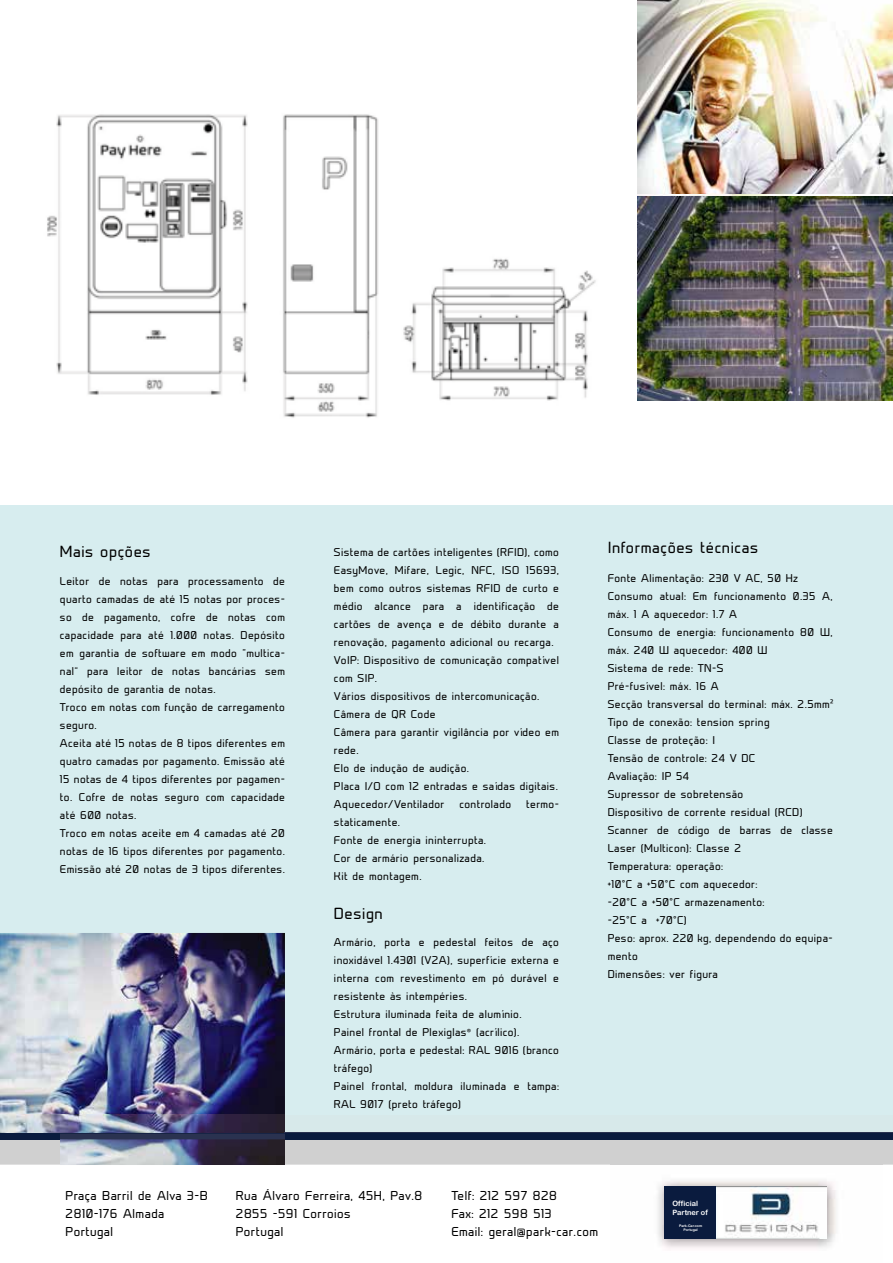
<style>
.page{position:relative;width:893px;height:1263px;background:#fff}
.page>*{position:absolute;margin:0;border:0;box-sizing:border-box;transform-origin:0 0}
.t1{font:15px "Prime";letter-spacing:.04em;color:#000}
.t2{font:12px/18px "Prime";letter-spacing:.04em;color:#000}
.t3{font:10.5px/18px "Prime";letter-spacing:.04em;color:#000}
.t4{font:7.2px/8.7px "Arial Rounded MT Bold";color:#fff}
.t5{font:3.45px/4.2px "Arial Rounded MT Bold";color:#fff;text-align:center}
.s1{font-family:"Myriad Pro"}
</style>
<div class="page">
<div style="left:0;top:505px;width:893px;height:628px;background:#d7edef"></div>
<img style="left:0;top:933px;width:285px;height:182px">
<img style="left:611px;top:1164px;width:271px;height:85px">
<img style="left:716px;top:1186px;width:111px;height:53px">
<div style="left:664px;top:1186px;width:52px;height:53px;background:#0a1b3e"></div>
<img style="left:47px;top:114px;width:549px;height:304px">
<div style="left:285px;top:1115px;width:608px;height:18px;background:#d7e9ea"></div>
<img style="left:0;top:1115px;width:285px;height:18px">
<svg style="left:0;top:1133px;width:893px;height:31px;background:#9397a2"></svg>
<img style="left:637px;top:0;width:256px;height:197px">
<img style="left:637px;top:197px;width:256px;height:204px">
<h1 class="t1" style="left:60px;top:542px;width:92px">Mais opções</h1>
<p class="t3" style="left:60px;top:572px;width:227px">Leitor de notas para processamento de quarto camadas de até 15 notas por proces&shy;so de pagamento, cofre de notas com capacidade para até 1.000 notas. Depósito em garantia de software em modo “multica&shy;nal” para leitor de notas bancárias sem depósito de garantia de notas.<br>Troco em notas com função de carregamento seguro.<br>Aceita até 15 notas de 8 tipos diferentes em quatro camadas por pagamento. Emissão até 15 notas de 4 tipos diferentes por pagamen&shy;to. Cofre de notas seguro com capacidade até 600 notas.<br>Troco em notas aceite em 4 camadas até 20 notas de 16 tipos diferentes por pagamento.<br>Emissão até 20 notas de 3 tipos diferentes.</p>
<p class="t3" style="left:334px;top:543px;width:227px">Sistema de cartões inteligentes (RFID), como EasyMove, Mifare, Legic, NFC, ISO 15693, bem como outros sistemas RFID de curto e médio alcance para a identificação de cartões de avença e de débito durante a renovação, pagamento adicional ou recarga.<br>VoIP: Dispositivo de comunicação compatível com SIP.<br>Vários dispositivos de intercomunicação.<br>Câmera de QR Code<br>Câmera para garantir vigilância por vídeo em rede.<br>Elo de indução de audição.<br>Placa I/O com 12 entradas e saídas digitais.<br>Aquecedor/Ventilador</p>
<p class="t3" style="left:459px;top:795px;width:53px">controlado</p>
<p class="t3" style="left:526px;top:795px;width:34px">termo-</p>
<p class="t3" style="left:334px;top:813px;width:154px">staticamente.<br>Fonte de energia ininterrupta.<br>Cor de armário personalizada.<br>Kit de montagem.</p>
<h1 class="t1" style="left:334px;top:904px;width:50px">Design</h1>
<p class="t3" style="left:334px;top:933px;width:227px">Armário, porta e pedestal feitos de aço inoxidável 1.4301 (V2A), superfície externa e interna com revestimento em pó durável e resistente às intempéries.<br>Estrutura iluminada feita de alumínio.<br>Painel frontal de Plexiglas<span class="s1">®</span> (acrílico).<br>Armário, porta e pedestal: RAL 9016 (branco tráfego)<br>Painel frontal, moldura iluminada e tampa:<br>RAL 9017 (preto tráfego)</p>
<h1 class="t1" style="left:608px;top:539px;width:152px">Informações técnicas</h1>
<p class="t3" style="left:608px;top:569px;width:227px">Fonte Alimentação: 230 V AC, 50 Hz<br>Consumo atual: Em funcionamento 0.35 A, máx. 1 A aquecedor: 1.7 A<br>Consumo de energia: funcionamento 80 W, máx. 240 W aquecedor: 400 W<br>Sistema de rede: TN-S<br>Pré-fusível: máx. 16 A<br>Secção transversal do terminal: máx. 2.5mm<span class="s1">²<br></span>Tipo de conexão: tension spring<br>Classe de proteção: I<br>Tensão de controle: 24 V DC<br>Avaliação: IP 54<br>Supressor de sobretensão<br>Dispositivo de corrente residual (RCD)<br>Scanner de código de barras de classe<br>Laser (Multicon): Classe 2<br>Temperatura: operação:<br>+10°C a +50°C com aquecedor:<br>-20°C a +50°C armazenamento:<br>-25°C a +70°C)<br>Peso: aprox. 220 kg, dependendo do equipa&shy;mento<br>Dimensões: ver figura</p>
<p class="t2" style="left:66px;top:1186px;width:144px">Praça Barril de Alva 3-B<br>2810-176 Almada<br>Portugal</p>
<p class="t2" style="left:236px;top:1186px;width:188px">Rua Álvaro Ferreira, 45H, Pav.8<br>2855 -591 Corroios<br>Portugal</p>
<p class="t2" style="left:451px;top:1186px;width:148px">Telf: 212 597 828<br>Fax: 212 598 513<br>Email: geral@park-car.com</p>
<p class="t4" style="left:672px;top:1199px;width:37px">Official<br>Partner of</p>
<p class="t5" style="left:679px;top:1223px;width:24px">Park-Car.com<br>Portugal</p>
</div>
